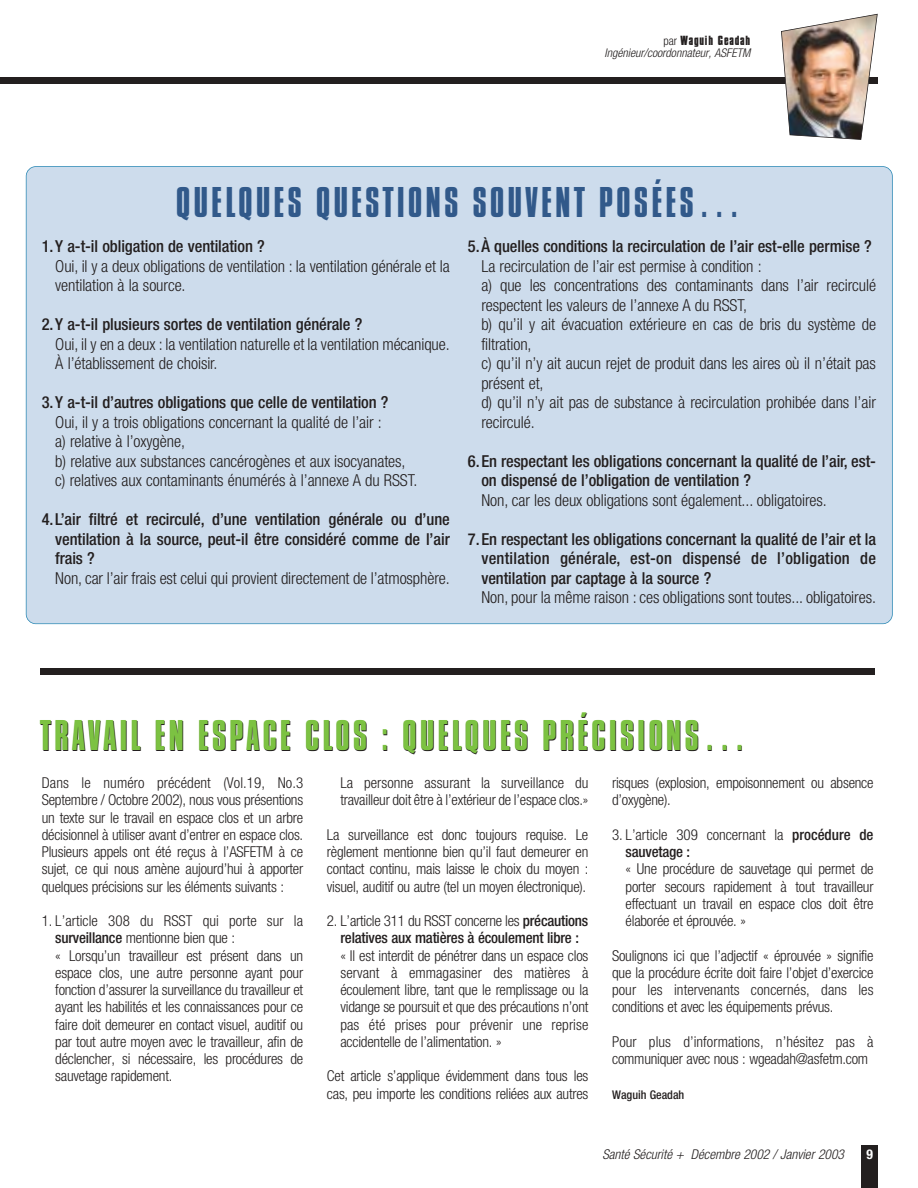
<style>
.page{position:relative;width:918px;height:1188px;background:#fff}
.page>*{position:absolute;margin:0;border:0;box-sizing:border-box;transform-origin:0 0}
.t1{font:45px "Compacta Plain";letter-spacing:.065em;color:#231f1f}
.t2{font:45px "Compacta Plain";letter-spacing:.065em;color:#31598a}
.t3{font:300 condensed 16.5px/19.5px "Helvetica Neue";letter-spacing:-.005em;color:#231f1f}
.t4{font:500 condensed 16.5px/19.5px "Helvetica Neue";letter-spacing:-.005em;color:#231f1f;text-align:justify}
.t5{font:300 condensed 15px/17.2px "Helvetica Neue";letter-spacing:-.015em;color:#231f1f}
.t6{font:500 condensed 15px/17.2px "Helvetica Neue";letter-spacing:-.015em;color:#231f1f;text-align:center}
.t7{font:13.8px "Compacta Bold Plain";letter-spacing:.055em;color:#231f1f}
.t8{font:italic 300 condensed 13.5px "Helvetica Neue";color:#231f1f}
.t9{font:700 condensed 13.5px "Helvetica Neue";color:#fff}
.t10{font:italic 300 condensed 12px "Helvetica Neue";color:#231f1f}
.t11{font:500 condensed 12px "Helvetica Neue";color:#231f1f}
.s1{font-family:"Helvetica Neue";font-weight:300;font-stretch:condensed;font-size:12px}
.s2{font-weight:500}
.s3{font-weight:300}
</style>
<div class="page">
<div style="left:26px;top:167px;width:866px;height:457px;background:#cddcec;border-radius:10px"></div>
<div style="left:861px;top:1145px;width:16px;height:43px;background:#231f1f"></div>
<div style="left:0;top:78px;width:878px;height:6px;background:#231f1f"></div>
<img style="left:781px;top:14px;width:97px;height:126px">
<div style="left:40px;top:668px;width:835px;height:7px;background:#231f1f"></div>
<p class="t7" style="left:664px;top:35px;width:88px"><span class="s1">par</span> Waguih Geadah</p>
<p class="t10" style="left:605px;top:48px;width:147px">Ingénieur/coordonnateur, ASFETM</p>
<h1 class="t2" style="left:176px;top:185px;width:568px">QUELQUES QUESTIONS SOUVENT POSÉES…</h1>
<p class="t4" style="left:42px;top:238px;width:225px">1.Y a-t-il obligation de ventilation ?</p>
<p class="t3" style="left:55px;top:258px;width:396px">Oui, il y a deux obligations de ventilation : la ventilation générale et la ventilation à la source.</p>
<p class="t4" style="left:42px;top:316px;width:322px">2.Y a-t-il plusieurs sortes de ventilation générale ?</p>
<p class="t3" style="left:55px;top:336px;width:396px">Oui, il y en a deux : la ventilation naturelle et la ventilation mécanique.<br>À l’établissement de choisir.</p>
<p class="t4" style="left:42px;top:394px;width:348px">3.Y a-t-il d’autres obligations que celle de ventilation ?</p>
<p class="t3" style="left:55px;top:414px;width:364px">Oui, il y a trois obligations concernant la qualité de l’air :<br>a) relative à l’oxygène,<br>b) relative aux substances cancérogènes et aux isocyanates, c) relatives aux contaminants énumérés à l’annexe A du RSST.</p>
<p class="t4" style="left:55px;top:511px;width:396px;text-indent:-14px">4.L’air filtré et recirculé, d’une ventilation générale ou d’une ventilation à la source, peut-il être considéré comme de l’air frais ?</p>
<p class="t3" style="left:55px;top:570px;width:396px">Non, car l’air frais est celui qui provient directement de l’atmosphère.</p>
<p class="t4" style="left:468px;top:238px;width:405px">5.À quelles conditions la recirculation de l’air est-elle permise ?</p>
<p class="t3" style="left:481px;top:258px;width:396px">La recirculation de l’air est permise à condition :<br>a) que les concentrations des contaminants dans l’air recirculé respectent les valeurs de l’annexe A du RSST,<br>b) qu’il y ait évacuation extérieure en cas de bris du système de filtration,<br>c) qu’il n’y ait aucun rejet de produit dans les aires où il n’était pas présent et,<br>d) qu’il n’y ait pas de substance à recirculation prohibée dans l’air recirculé.</p>
<p class="t4" style="left:481px;top:453px;width:396px;text-indent:-14px">6.En respectant les obligations concernant la qualité de l’air, est&shy;on dispensé de l’obligation de ventilation ?</p>
<p class="t3" style="left:481px;top:492px;width:347px">Non, car les deux obligations sont également... obligatoires.</p>
<p class="t4" style="left:481px;top:531px;width:396px;text-indent:-14px">7.En respectant les obligations concernant la qualité de l’air et la ventilation générale, est-on dispensé de l’obligation de ventilation par captage à la source ?</p>
<p class="t3" style="left:481px;top:589px;width:396px">Non, pour la même raison : ces obligations sont toutes... obligatoires.</p>
<h1 class="t1" style="left:40px;top:719px;width:709px">TRAVAIL EN ESPACE CLOS : QUELQUES PRÉCISIONS…</h1>
<p class="t5" style="left:42px;top:775px;width:263px;text-align:justify">Dans le numéro précédent (Vol.19, No.3<br>Septembre / Octobre 2002), nous vous présentions un texte sur le travail en espace clos et un arbre décisionnel à utiliser avant d’entrer en espace clos.<br>Plusieurs appels ont été reçus à l’ASFETM à ce sujet, ce qui nous amène aujourd’hui à apporter quelques précisions sur les éléments suivants :</p>
<p class="t5" style="left:55px;top:913px;width:249px;text-indent:-13px">1. L’article 308 du RSST qui porte sur la <span class="s2">surveillance</span> mentionne bien que :<br>« Lorsqu’un travailleur est présent dans un espace clos, une autre personne ayant pour fonction d’assurer la surveillance du travailleur et ayant les habilités et les connaissances pour ce faire doit demeurer en contact visuel, auditif ou par tout autre moyen avec le travailleur, afin de déclencher, si nécessaire, les procédures de sauvetage rapidement.</p>
<p class="t5" style="left:340px;top:775px;width:249px">La personne assurant la surveillance du travailleur doit être à l’extérieur de l’espace clos.»</p>
<p class="t5" style="left:327px;top:827px;width:263px;text-align:justify">La surveillance est donc toujours requise. Le règlement mentionne bien qu’il faut demeurer en contact continu, mais laisse le choix du moyen : visuel, auditif ou autre (tel un moyen électronique).</p>
<p class="t6" style="left:327px;top:913px;width:263px"><span class="s3">2. L’article 311 du RSST concerne les</span> précautions relatives aux matières à écoulement libre :</p>
<p class="t5" style="left:340px;top:948px;width:249px;text-align:justify">« Il est interdit de pénétrer dans un espace clos servant à emmagasiner des matières à écoulement libre, tant que le remplissage ou la vidange se poursuit et que des précautions n’ont pas été prises pour prévenir une reprise accidentelle de l’alimentation. »</p>
<p class="t5" style="left:327px;top:1069px;width:263px">Cet article s’applique évidemment dans tous les cas, peu importe les conditions reliées aux autres</p>
<p class="t5" style="left:612px;top:775px;width:263px">risques (explosion, empoisonnement ou absence d’oxygène).</p>
<p class="t5" style="left:626px;top:827px;width:249px;text-indent:-13px">3. L’article 309 concernant la <span class="s2">procédure de sauvetage :</span></p>
<p class="t5" style="left:626px;top:862px;width:249px;text-align:justify">« Une procédure de sauvetage qui permet de porter secours rapidement à tout travailleur effectuant un travail en espace clos doit être élaborée et éprouvée. »</p>
<p class="t5" style="left:612px;top:948px;width:263px;text-align:justify">Soulignons ici que l’adjectif « éprouvée » signifie que la procédure écrite doit faire l’objet d’exercice pour les intervenants concernés, dans les conditions et avec les équipements prévus.</p>
<p class="t5" style="left:612px;top:1034px;width:263px">Pour plus d’informations, n’hésitez pas à communiquer avec nous : wgeadah@asfetm.com</p>
<p class="t11" style="left:612px;top:1090px;width:74px">Waguih Geadah</p>
<p class="t8" style="left:602px;top:1149px;width:243px">Santé Sécurité + Décembre 2002 / Janvier 2003</p>
<p class="t9" style="left:866px;top:1149px;width:8px">9</p>
</div>
